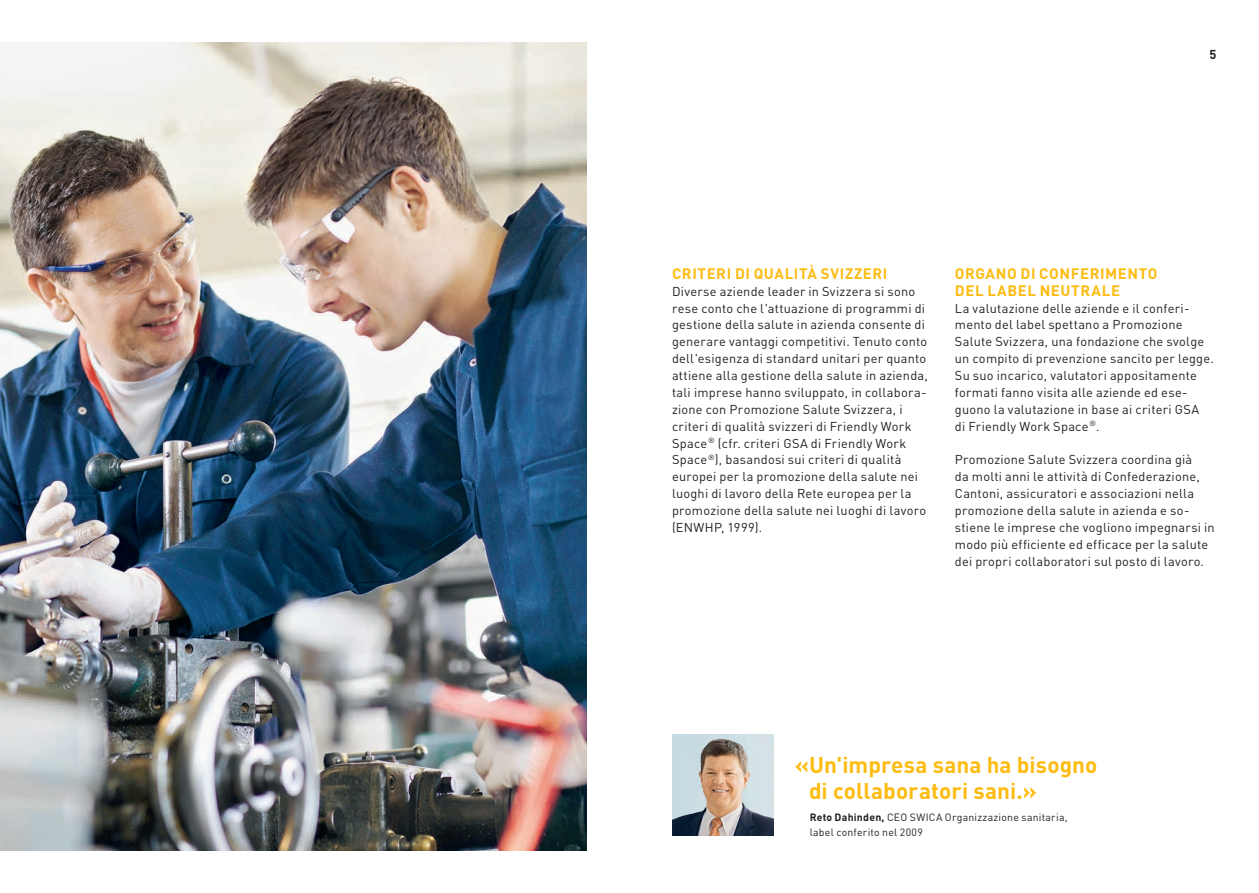
<style>
.page{position:relative;width:1259px;height:893px;background:#fff}
.page>*{position:absolute;margin:0;border:0;box-sizing:border-box;transform-origin:0 0}
.t1{font:700 22.5px/25.5px "DIN Pro";letter-spacing:.005em;color:#fdbc12}
.t2{font:700 15px/16.8px "DIN Pro";letter-spacing:.04em;color:#fdbc12}
.t3{font:12.75px/17px "DIN Pro";letter-spacing:.02em;color:#231f20}
.t4{font:700 12.75px "DIN Pro";color:#231f20}
.t5{font:10.5px/15px "DIN Pro";letter-spacing:.025em;color:#231f20}
.s1{font-weight:700}
</style>
<div class="page">
<img style="left:0;top:43px;width:587px;height:807px">
<img style="left:672px;top:734px;width:101px;height:102px">
<p class="t4" style="left:1209px;top:46px;width:8px">5</p>
<p class="t2" style="left:672px;top:264px;width:217px">CRITERI DI QUALITÀ SVIZZERI</p>
<p class="t3" style="left:672px;top:282px;width:257px">Diverse aziende leader in Svizzera si sono rese conto che l'attuazione di programmi di gestione della salute in azienda consente di generare vantaggi competitivi. Tenuto conto dell'esigenza di standard unitari per quanto attiene alla gestione della salute in azienda, tali imprese hanno sviluppato, in collabora&shy;zione con Promozione Salute Svizzera, i criteri di qualità svizzeri di Friendly Work Space<sup>®</sup> (cfr. criteri GSA di Friendly Work Space<sup>®</sup>), basandosi sui criteri di qualità europei per la promozione della salute nei luoghi di lavoro della Rete europea per la promozione della salute nei luoghi di lavoro (ENWHP, 1999).</p>
<p class="t2" style="left:955px;top:264px;width:204px">ORGANO DI CONFERIMENTO<br>DEL LABEL NEUTRALE</p>
<p class="t3" style="left:955px;top:299px;width:260px">La valutazione delle aziende e il conferi&shy;mento del label spettano a Promozione Salute Svizzera, una fondazione che svolge un compito di prevenzione sancito per legge.<br>Su suo incarico, valutatori appositamente formati fanno visita alle aziende ed ese&shy;guono la valutazione in base ai criteri GSA<br>di Friendly Work Space<sup>®</sup>.</p>
<p class="t3" style="left:955px;top:451px;width:261px">Promozione Salute Svizzera coordina già<br>da molti anni le attività di Confederazione, Cantoni, assicuratori e associazioni nella promozione della salute in azienda e so&shy;stiene le imprese che vogliono impegnarsi in modo più efficiente ed efficace per la salute dei propri collaboratori sul posto di lavoro.</p>
<h1 class="t1" style="left:809px;top:751px;width:290px;text-indent:-14px">«Un'impresa sana ha bisogno di collaboratori sani.»</h1>
<p class="t5" style="left:809px;top:809px;width:259px"><span class="s1">Reto Dahinden,</span> CEO SWICA Organizzazione sanitaria, label conferito nel 2009</p>
</div>
